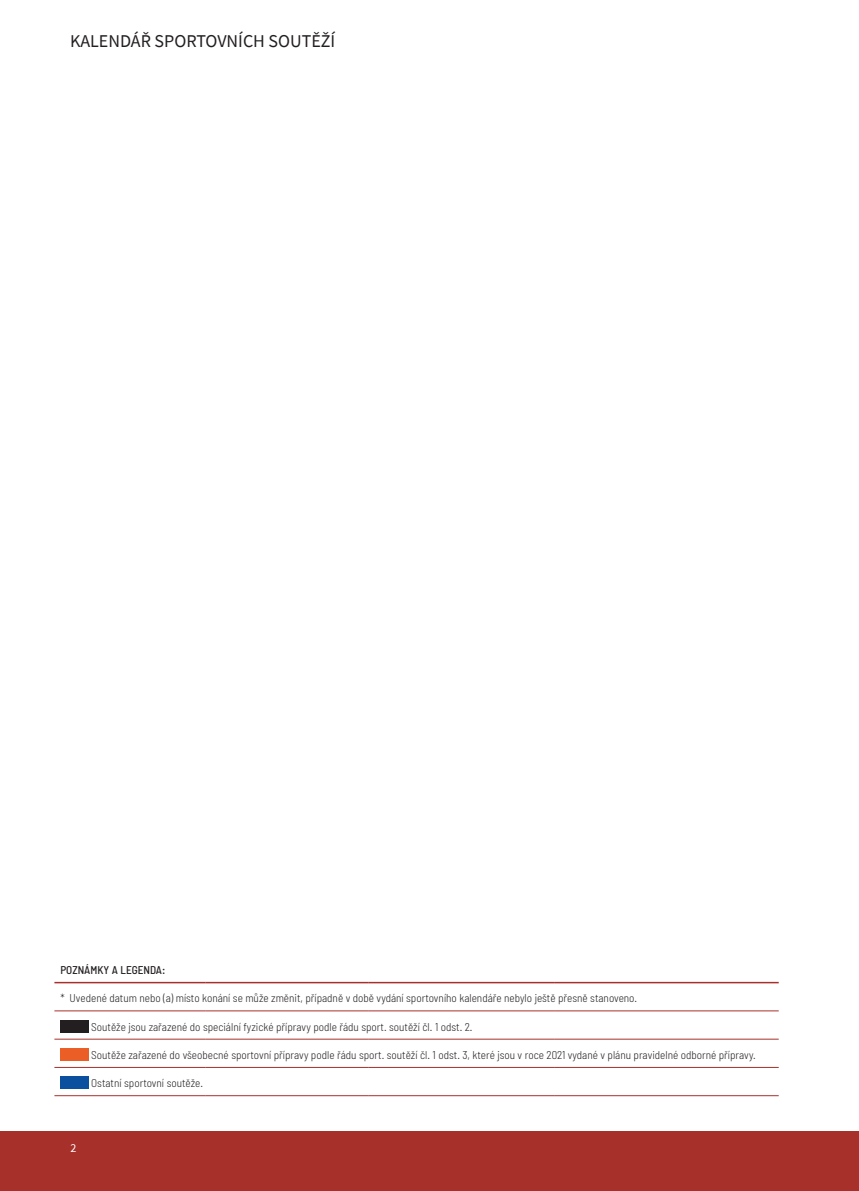
<style>
.page{position:relative;width:859px;height:1191px;background:#fff}
.page>*{position:absolute;margin:0;border:0;box-sizing:border-box;transform-origin:0 0}
.t1{font:18px "Source Sans Pro";color:#231f20}
.t2{font:12px "Source Sans Pro";color:#fff}
.TAB{font:300 semi-condensed 11.25px "Barlow";color:#231f20}
.TAB-2{font:500 semi-condensed 11.25px "Barlow";color:#231f20}
</style>
<div class="page">
<div style="left:0;top:1131px;width:859px;height:60px;background:#a8302b"></div>
<hr style="left:54px;top:982px;width:152px;height:1px;background:#a8302b">
<hr style="left:206px;top:982px;width:163px;height:1px;background:#a8302b">
<hr style="left:369px;top:982px;width:185px;height:1px;background:#a8302b">
<hr style="left:554px;top:982px;width:225px;height:1px;background:#a8302b">
<hr style="left:54px;top:1010px;width:152px;height:1px;background:#a8302b">
<hr style="left:206px;top:1010px;width:163px;height:1px;background:#a8302b">
<hr style="left:369px;top:1010px;width:185px;height:1px;background:#a8302b">
<hr style="left:554px;top:1010px;width:225px;height:1px;background:#a8302b">
<hr style="left:54px;top:1038px;width:152px;height:1px;background:#a8302b">
<hr style="left:206px;top:1038px;width:163px;height:1px;background:#a8302b">
<hr style="left:369px;top:1038px;width:185px;height:1px;background:#a8302b">
<hr style="left:554px;top:1038px;width:225px;height:1px;background:#a8302b">
<hr style="left:54px;top:1067px;width:152px;height:1px;background:#a8302b">
<hr style="left:206px;top:1067px;width:163px;height:1px;background:#a8302b">
<hr style="left:369px;top:1067px;width:185px;height:1px;background:#a8302b">
<hr style="left:554px;top:1067px;width:225px;height:1px;background:#a8302b">
<hr style="left:54px;top:1095px;width:152px;height:1px;background:#a8302b">
<hr style="left:206px;top:1095px;width:163px;height:1px;background:#a8302b">
<hr style="left:369px;top:1095px;width:185px;height:1px;background:#a8302b">
<hr style="left:554px;top:1095px;width:225px;height:1px;background:#a8302b">
<div style="left:60px;top:1020px;width:29px;height:12px;background:#231f20"></div>
<div style="left:60px;top:1048px;width:29px;height:13px;background:#eb5f27"></div>
<div style="left:60px;top:1076px;width:29px;height:13px;background:#0a509f"></div>
<h1 class="t1" style="left:70px;top:30px;width:267px">KALENDÁŘ SPORTOVNÍCH SOUTĚŽÍ</h1>
<p class="TAB-2" style="left:60px;top:963px;width:106px">POZNÁMKY A LEGENDA:</p>
<p class="TAB" style="left:60px;top:991px;width:578px">* Uvedené datum nebo (a) místo konání se může změnit, případně v době vydání sportovního kalendáře nebylo ještě přesně stanoveno.</p>
<p class="TAB" style="left:91px;top:1019px;width:383px">Soutěže jsou zařazené do speciální fyzické přípravy podle řádu sport. soutěží čl. 1 odst. 2.</p>
<p class="TAB" style="left:91px;top:1047px;width:666px">Soutěže zařazené do všeobecné sportovní přípravy podle řádu sport. soutěží čl. 1 odst. 3, které jsou v roce 2021 vydané v plánu pravidelné odborné přípravy.</p>
<p class="TAB" style="left:91px;top:1076px;width:113px">Ostatní sportovní soutěže.</p>
<p class="t2" style="left:70px;top:1140px;width:7px">2</p>
</div>
